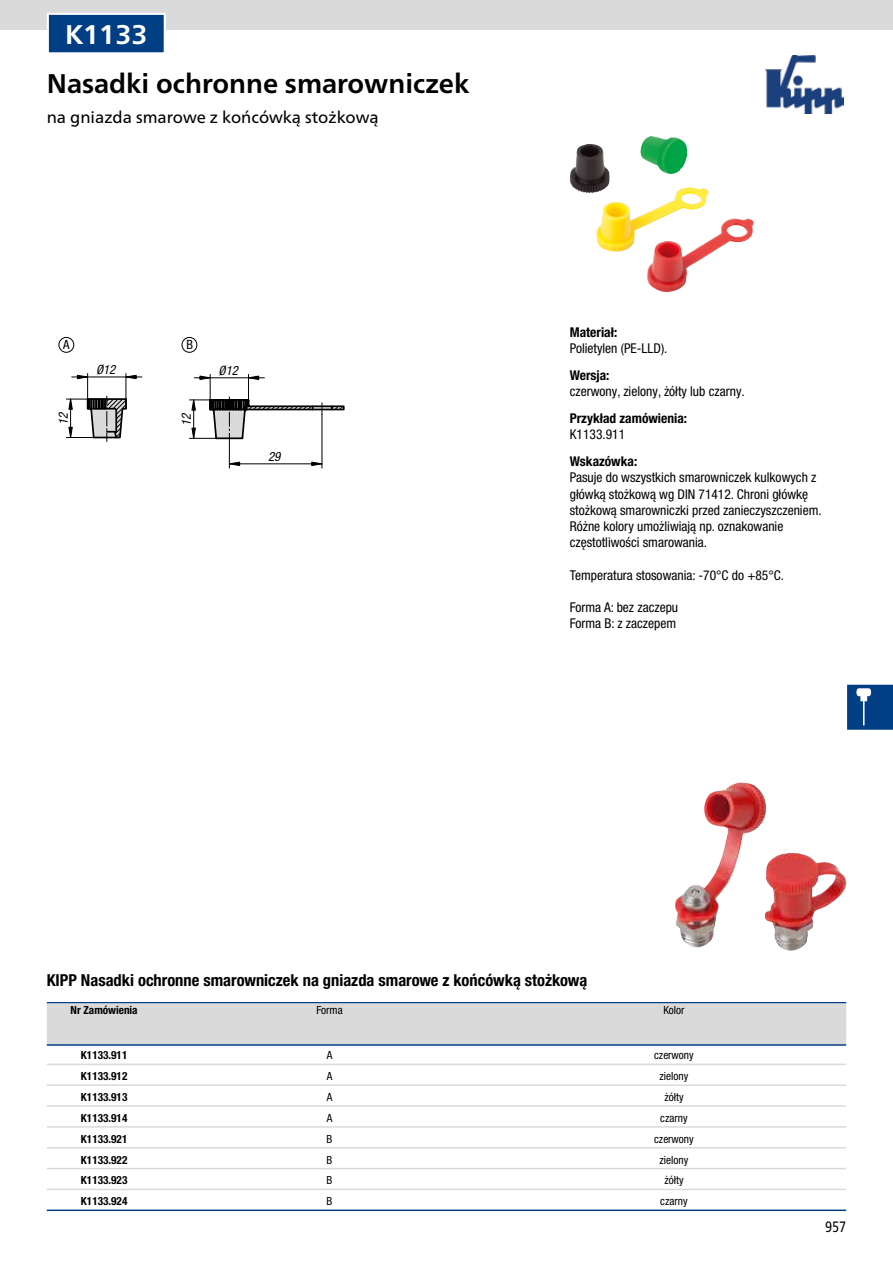
<style>
.page{position:relative;width:893px;height:1263px;background:#fff}
.page>*{position:absolute;margin:0;border:0;box-sizing:border-box;transform-origin:0 0}
.t1{font:700 27px "Frutiger Neue LTW1 G";color:#000}
.t2{font:700 27px "Frutiger Neue LTW1 G";color:#fff}
.t3{font:700 condensed 16.5px "Helvetica Neue LTW1 G";color:#000}
.t4{font:16.5px "Frutiger Neue LTW1 G";color:#000}
.t5{font:15px "Frutiger Neue LTW1 G";color:#000;scale:.81 1}
.t6{font:condensed 13.5px/16.2px "Helvetica Neue LTW1 G";color:#000}
.t7{font:700 condensed 13.5px "Helvetica Neue LTW1 G";color:#000}
.t8{font:italic condensed 12.75px "Helvetica Neue LTW1 G";color:#000}
.t9{font:condensed 12.75px "Helvetica Neue LTW1 G";color:#000}
.t10{font:700 condensed 11.25px "Helvetica Neue LTW1 G";color:#000}
.t11{font:condensed 11.25px "Helvetica Neue LTW1 G";color:#000}
</style>
<div class="page">
<img style="left:765px;top:55px;width:79px;height:58px">
<div style="left:0;top:0;width:893px;height:30px;background:#dadada"></div>
<svg style="left:847px;top:684px;width:46px;height:46px;background:#1d5291"></svg>
<img style="left:570px;top:136px;width:184px;height:156px">
<div style="left:58px;top:337px;width:16px;height:16px;border:1px solid #000;border-radius:50%"></div>
<div style="left:182px;top:337px;width:15px;height:16px;border:1px solid #000;border-radius:50%"></div>
<hr style="left:72px;top:376px;width:70px;height:1px;background:#000">
<svg style="left:66px;top:374px;width:71px;height:68px"></svg>
<hr style="left:70px;top:399px;width:1px;height:38px;background:#000">
<svg style="left:189px;top:374px;width:156px;height:94px"></svg>
<hr style="left:229px;top:463px;width:93px;height:1px;background:#000">
<img style="left:675px;top:782px;width:172px;height:169px">
<div style="left:48px;top:14px;width:117px;height:39px;background:#023e84"></div>
<div style="left:47px;top:13px;width:119px;height:41px;border:2px solid #fff"></div>
<hr style="left:47px;top:1002px;width:799px;height:1px;background:#023e84">
<div style="left:47px;top:1003px;width:799px;height:41px;background:#dadada"></div>
<hr style="left:47px;top:1044px;width:799px;height:2px;background:#023e84">
<hr style="left:47px;top:1063px;width:799px;height:2px;background:#dadada">
<hr style="left:47px;top:1084px;width:799px;height:2px;background:#dadada">
<hr style="left:47px;top:1105px;width:799px;height:2px;background:#dadada">
<hr style="left:47px;top:1126px;width:799px;height:2px;background:#dadada">
<hr style="left:47px;top:1147px;width:799px;height:1px;background:#dadada">
<hr style="left:47px;top:1168px;width:799px;height:1px;background:#dadada">
<hr style="left:47px;top:1189px;width:799px;height:1px;background:#dadada">
<hr style="left:47px;top:1209px;width:799px;height:2px;background:#023e84">
<h1 class="t2" style="left:65px;top:18px;width:84px">K1133</h1>
<h1 class="t1" style="left:47px;top:67px;width:424px">Nasadki ochronne smarowniczek</h1>
<p class="t4" style="left:47px;top:105px;width:333px">na gniazda smarowe z końcówką stożkową</p>
<p class="t9" style="left:63px;top:337px;width:8px">A</p>
<p class="t9" style="left:186px;top:337px;width:8px">B</p>
<p class="t8" style="left:96px;top:363px;width:21px">Ø12</p>
<p class="t8" style="left:56px;top:425px;width:15px;rotate:-90deg">12</p>
<p class="t8" style="left:179px;top:426px;width:15px;rotate:-90deg">12</p>
<p class="t8" style="left:219px;top:363px;width:21px">Ø12</p>
<p class="t8" style="left:268px;top:449px;width:14px">29</p>
<p class="t7" style="left:570px;top:324px;width:49px">Materiał:</p>
<p class="t6" style="left:570px;top:340px;width:99px">Polietylen (PE-LLD).</p>
<p class="t7" style="left:570px;top:367px;width:41px">Wersja:</p>
<p class="t6" style="left:570px;top:383px;width:176px">czerwony, zielony, żółty lub czarny.</p>
<p class="t7" style="left:570px;top:410px;width:119px">Przykład zamówienia:</p>
<p class="t6" style="left:570px;top:426px;width:57px">K1133.911</p>
<p class="t7" style="left:570px;top:453px;width:69px">Wskazówka:</p>
<p class="t6" style="left:570px;top:470px;width:253px">Pasuje do wszystkich smarowniczek kulkowych z główką stożkową wg DIN 71412. Chroni główkę stożkową smarowniczki przed zanieczyszczeniem.<br>Różne kolory umożliwiają np. oznakowanie częstotliwości smarowania.</p>
<p class="t6" style="left:570px;top:567px;width:216px">Temperatura stosowania: -70°C do +85°C.</p>
<p class="t6" style="left:570px;top:599px;width:110px">Forma A: bez zaczepu<br>Forma B: z zaczepem</p>
<p class="t3" style="left:47px;top:970px;width:542px">KIPP Nasadki ochronne smarowniczek na gniazda smarowe z końcówką stożkową</p>
<p class="t10" style="left:71px;top:1003px;width:69px">Nr Zamówienia</p>
<p class="t11" style="left:316px;top:1003px;width:28px">Forma</p>
<p class="t11" style="left:663px;top:1003px;width:23px">Kolor</p>
<p class="t10" style="left:81px;top:1048px;width:48px">K1133.911</p>
<p class="t11" style="left:327px;top:1049px;width:7px">A</p>
<p class="t11" style="left:654px;top:1049px;width:41px">czerwony</p>
<p class="t10" style="left:81px;top:1069px;width:48px">K1133.912</p>
<p class="t11" style="left:327px;top:1069px;width:7px">A</p>
<p class="t11" style="left:660px;top:1069px;width:30px">zielony</p>
<p class="t10" style="left:81px;top:1090px;width:48px">K1133.913</p>
<p class="t11" style="left:327px;top:1090px;width:7px">A</p>
<p class="t11" style="left:664px;top:1090px;width:21px">żółty</p>
<p class="t10" style="left:81px;top:1111px;width:48px">K1133.914</p>
<p class="t11" style="left:327px;top:1111px;width:7px">A</p>
<p class="t11" style="left:660px;top:1111px;width:29px">czarny</p>
<p class="t10" style="left:81px;top:1132px;width:48px">K1133.921</p>
<p class="t11" style="left:327px;top:1132px;width:7px">B</p>
<p class="t11" style="left:654px;top:1132px;width:41px">czerwony</p>
<p class="t10" style="left:81px;top:1153px;width:48px">K1133.922</p>
<p class="t11" style="left:327px;top:1153px;width:7px">B</p>
<p class="t11" style="left:660px;top:1153px;width:30px">zielony</p>
<p class="t10" style="left:81px;top:1174px;width:48px">K1133.923</p>
<p class="t11" style="left:327px;top:1174px;width:7px">B</p>
<p class="t11" style="left:664px;top:1174px;width:21px">żółty</p>
<p class="t10" style="left:81px;top:1194px;width:48px">K1133.924</p>
<p class="t11" style="left:327px;top:1195px;width:7px">B</p>
<p class="t11" style="left:660px;top:1195px;width:29px">czarny</p>
<p class="t5" style="left:825px;top:1215px;width:27px">957</p>
</div>
